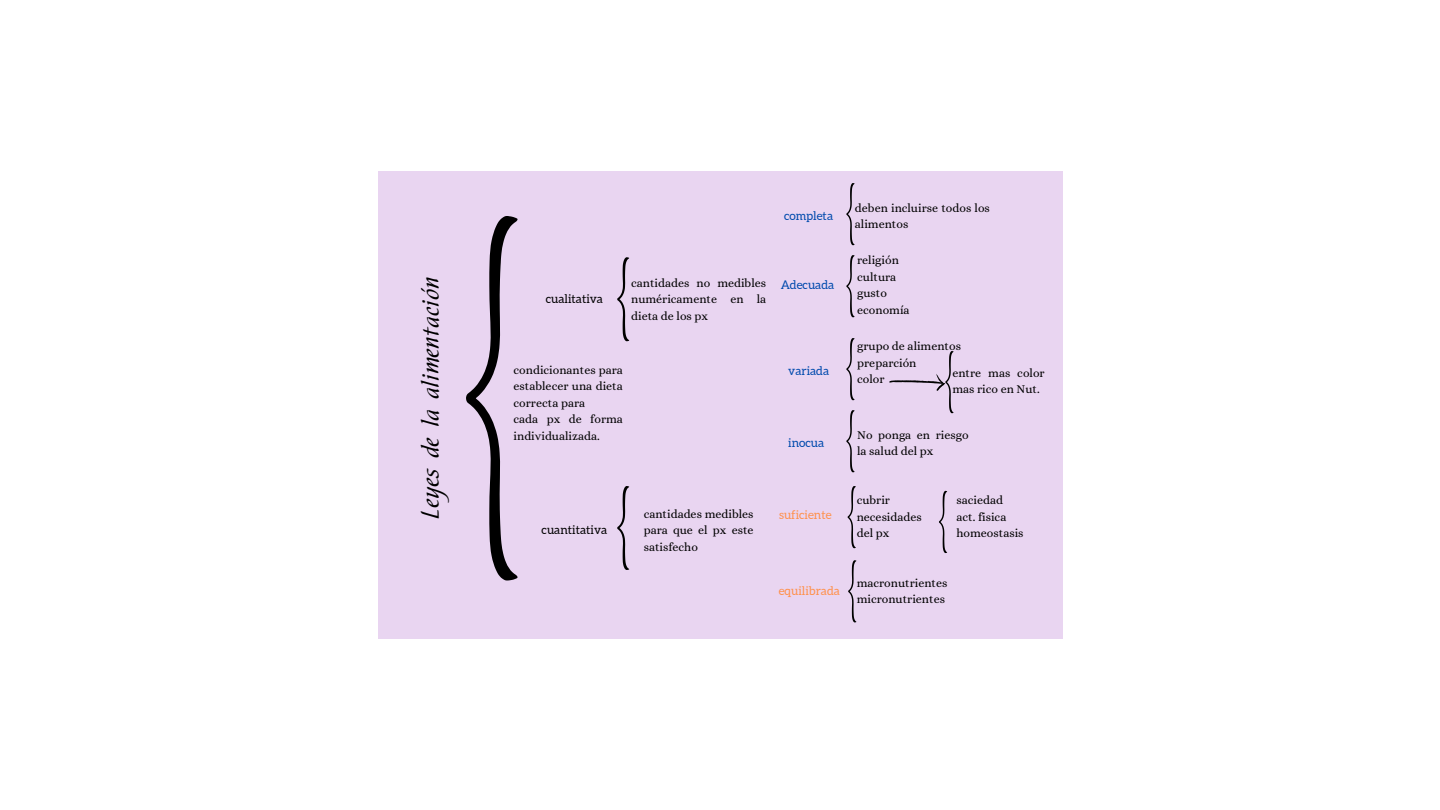
<style>
.page{position:relative;width:1440px;height:810px;background:#fff}
.page>*{position:absolute;margin:0;border:0;box-sizing:border-box;transform-origin:0 0}
.t1{font:25px "Hortensia";color:#000}
.t2{font:12px/16.5px "Alice";color:#000}
.t3{font:12px "Aleo";color:#004aad}
.t4{font:12px "Aleo";color:#000}
.t5{font:12px "Aleo";color:#ff914d}
</style>
<div class="page">
<div style="left:378px;top:171px;width:685px;height:468px;background:#e9d5f1"></div>
<svg style="left:466px;top:216px;width:52px;height:364px"></svg>
<svg style="left:846px;top:183px;width:9px;height:62px"></svg>
<svg style="left:846px;top:255px;width:9px;height:62px"></svg>
<svg style="left:846px;top:338px;width:9px;height:62px"></svg>
<svg style="left:846px;top:410px;width:9px;height:62px"></svg>
<svg style="left:889px;top:351px;width:65px;height:62px"></svg>
<svg style="left:617px;top:257px;width:12px;height:84px"></svg>
<svg style="left:617px;top:486px;width:12px;height:84px"></svg>
<svg style="left:848px;top:486px;width:8px;height:62px"></svg>
<svg style="left:848px;top:560px;width:8px;height:62px"></svg>
<svg style="left:939px;top:491px;width:8px;height:62px"></svg>
<p class="t1" style="left:414px;top:519px;width:242px;rotate:-90deg">Leyes de la alimentación</p>
<p class="t3" style="left:784px;top:209px;width:50px">completa</p>
<p class="t4" style="left:546px;top:292px;width:59px">cualitativa</p>
<p class="t2" style="left:631px;top:274px;width:136px;text-align:justify">cantidades no medibles numéricamente en la dieta de los px</p>
<p class="t3" style="left:781px;top:278px;width:55px">Adecuada</p>
<p class="t2" style="left:514px;top:361px;width:111px;text-align:justify">condicionantes para establecer una dieta correcta para</p>
<p class="t2" style="left:514px;top:411px;width:111px">cada px de forma individualizada.</p>
<p class="t3" style="left:788px;top:364px;width:42px">variada</p>
<p class="t3" style="left:788px;top:436px;width:38px">inocua</p>
<p class="t4" style="left:542px;top:523px;width:67px">cuantitativa</p>
<p class="t2" style="left:644px;top:506px;width:111px;text-align:justify">cantidades medibles para que el px este satisfecho</p>
<p class="t5" style="left:779px;top:508px;width:54px">suficiente</p>
<p class="t5" style="left:779px;top:584px;width:63px">equilibrada</p>
<p class="t2" style="left:855px;top:199px;width:136px">deben incluirse todos los alimentos</p>
<p class="t2" style="left:857px;top:252px;width:43px">religión</p>
<p class="t2" style="left:857px;top:268px;width:41px">cultura</p>
<p class="t2" style="left:857px;top:285px;width:31px">gusto</p>
<p class="t2" style="left:857px;top:301px;width:54px">economía</p>
<p class="t2" style="left:857px;top:338px;width:105px">grupo de alimentos</p>
<p class="t2" style="left:857px;top:354px;width:61px">preparción</p>
<p class="t2" style="left:857px;top:371px;width:29px">color</p>
<p class="t2" style="left:952px;top:364px;width:94px">entre mas color mas rico en Nut.</p>
<p class="t2" style="left:857px;top:426px;width:113px">No ponga en riesgo la salud del px</p>
<p class="t2" style="left:857px;top:492px;width:67px">cubrir necesidades del px</p>
<p class="t2" style="left:957px;top:492px;width:48px">saciedad</p>
<p class="t2" style="left:957px;top:509px;width:51px">act. fisica</p>
<p class="t2" style="left:957px;top:525px;width:69px">homeostasis</p>
<p class="t2" style="left:857px;top:575px;width:92px">macronutrientes</p>
<p class="t2" style="left:857px;top:591px;width:90px">micronutrientes</p>
</div>
